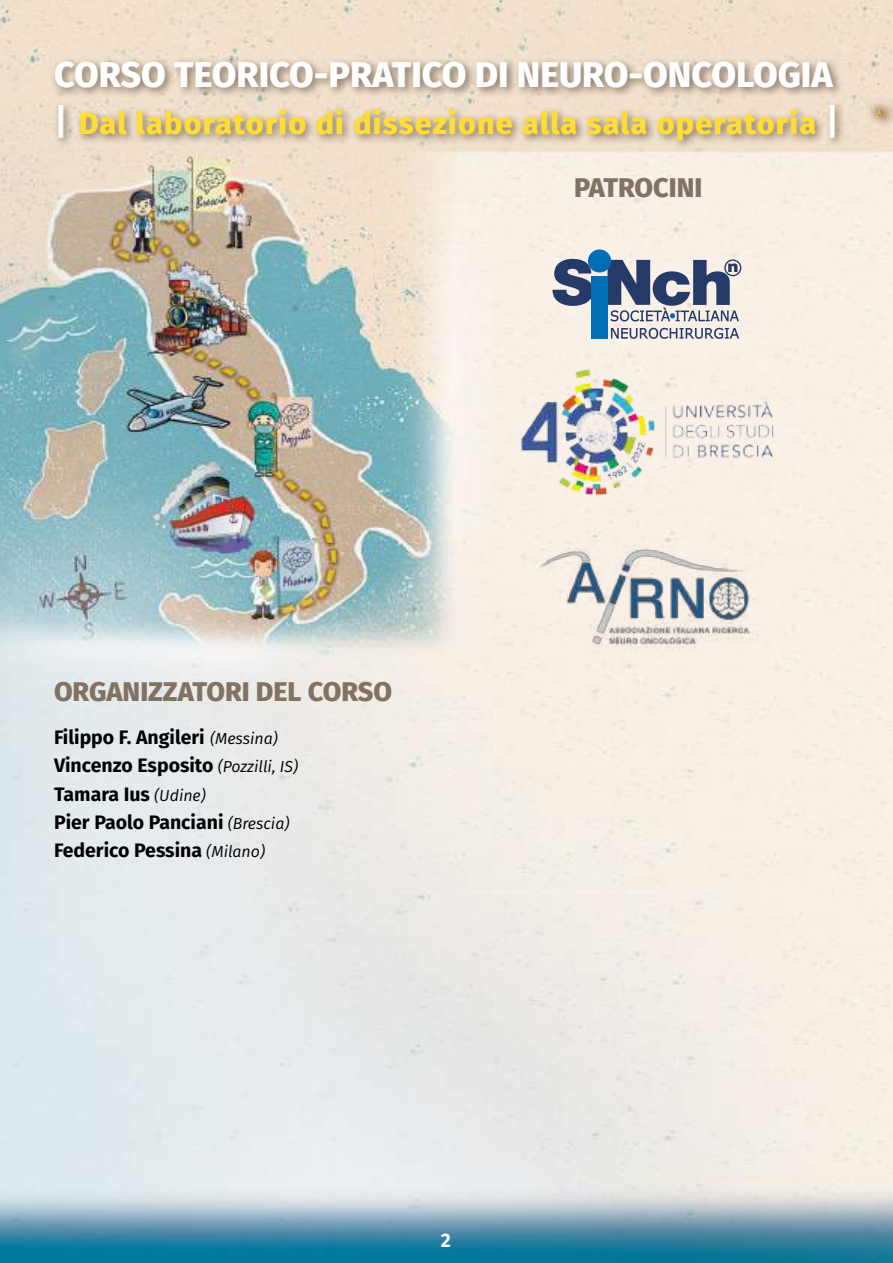
<style>
.page{position:relative;width:893px;height:1263px;background:#fff}
.page>*{position:absolute;margin:0;border:0;box-sizing:border-box;transform-origin:0 0}
.t1{font:800 35.7px "Fira Sans";color:#fff}
.t2{font:800 30.6px "Fira Sans";letter-spacing:.04em;color:#ffdd34}
.t3{font:800 27px "Fira Sans";color:#827263}
.t4{font:700 19.5px/28.3px "Fira Sans";color:#000}
.t5{font:700 19.5px "Fira Sans";color:#fff}
.s1{font-weight:600;font-size:35.7px;color:#fff}
.s2{font-weight:400;font-style:italic;font-size:15.9px}
</style>
<div class="page">
<img style="left:0;top:0;width:893px;height:1263px">
<img style="left:530px;top:522px;width:233px;height:165px">
<img style="left:516px;top:368px;width:262px;height:128px">
<svg style="left:552px;top:259px;width:41px;height:47px;background:#687390"></svg>
<div style="left:588px;top:249px;width:23px;height:23px;background:#006db5;border-radius:50%"></div>
<svg style="left:611px;top:328px;width:102px;height:11px"></svg>
<div style="left:591px;top:276px;width:17px;height:63px;background:#006db5"></div>
<svg style="left:608px;top:259px;width:105px;height:62px;background:#8a90a4"></svg>
<svg style="left:50px;top:56px;width:663px;height:43px;background:#ccbca9"></svg>
<svg style="left:53px;top:100px;width:660px;height:51px;background:#dacab6"></svg>
<img style="left:713px;top:0;width:180px;height:433px">
<h1 class="t1" style="left:54px;top:44px;width:780px">CORSO TEORICO-PRATICO DI NEURO-ONCOLOGIA</h1>
<h2 class="t2" style="left:54px;top:97px;width:787px"><span class="s1">|</span> Dal laboratorio di dissezione alla sala operatoria <span class="s1">|</span></h2>
<h3 class="t3" style="left:574px;top:164px;width:130px">PATROCINI</h3>
<h3 class="t3" style="left:54px;top:668px;width:340px">ORGANIZZATORI DEL CORSO</h3>
<p class="t4" style="left:54px;top:721px;width:246px">Filippo F. Angileri <span class="s2">(Messina)<br></span>Vincenzo Esposito <span class="s2">(Pozzilli, IS)<br></span>Tamara Ius <span class="s2">(Udine)<br></span>Pier Paolo Panciani <span class="s2">(Brescia)<br></span>Federico Pessina <span class="s2">(Milano)</span></p>
<p class="t5" style="left:441px;top:1224px;width:12px">2</p>
</div>
